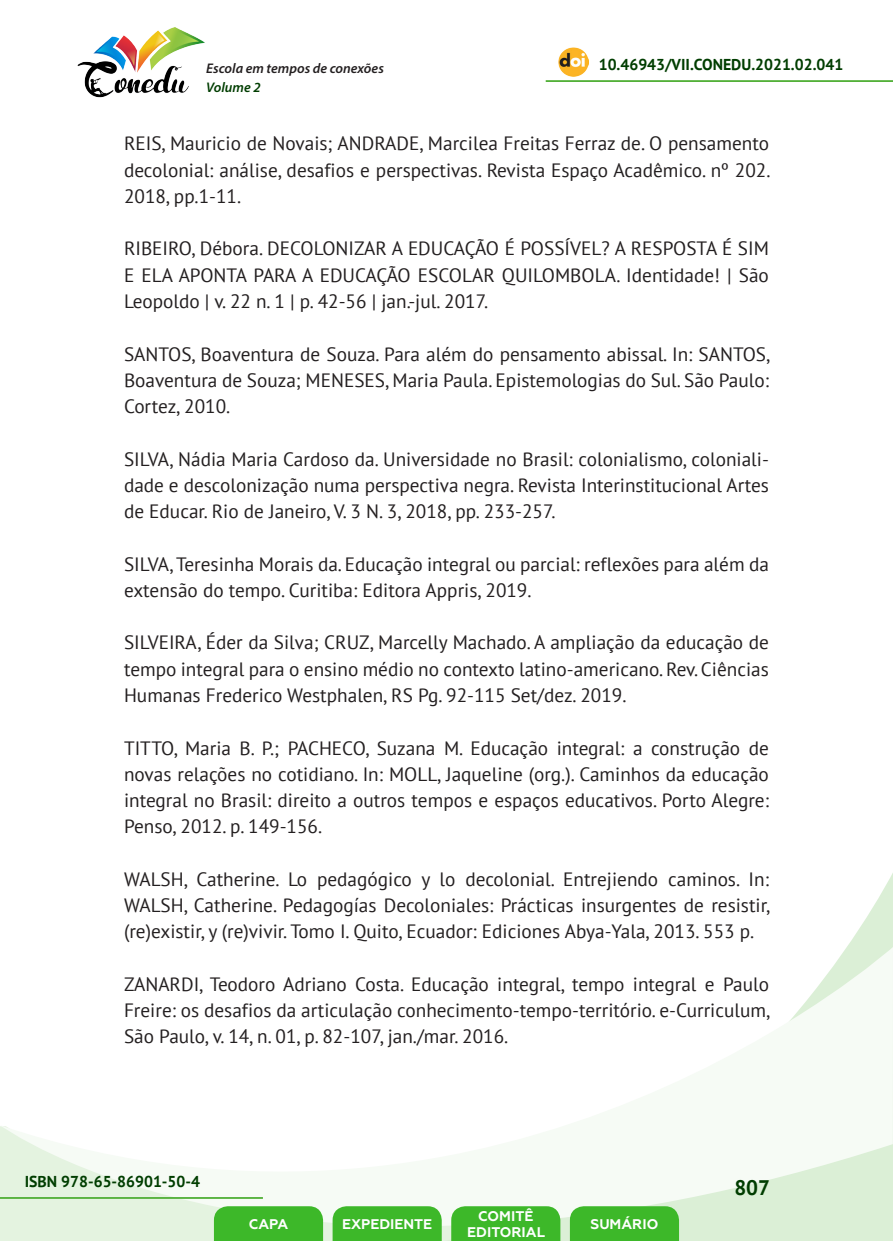
<style>
.page{position:relative;width:893px;height:1241px;background:#fff}
.page>*{position:absolute;margin:0;border:0;box-sizing:border-box;transform-origin:0 0}
.t1{font:700 21px "PT Sans";color:#003d00}
._17_REFERENCIAS{font:19.25px/26.2px "PT Sans";color:#231f20;text-align:justify}
.t2{font:700 15.75px "PT Sans";color:#003d00}
.t3{font:700 14px/16.8px "Geometria";color:#fff;text-align:center}
.t4{font:italic 600 14px "Myriad Pro";color:#231f20}
.t5{font:italic 600 14px "Myriad Pro";color:#003d00}
</style>
<div class="page">
<svg style="left:848px;top:873px;width:45px;height:73px"></svg>
<svg style="left:0;top:946px;width:893px;height:294px"></svg>
<hr style="left:0;top:1196px;width:263px;height:2px;background:#4cad31">
<hr style="left:546px;top:80px;width:347px;height:2px;background:#4cad31">
<img style="left:559px;top:47px;width:30px;height:30px">
<img style="left:77px;top:27px;width:128px;height:71px">
<svg style="left:214px;top:1205px;width:109px;height:35px;background:#47bb34"></svg>
<svg style="left:333px;top:1205px;width:109px;height:35px;background:#47bb34"></svg>
<svg style="left:451px;top:1205px;width:109px;height:35px;background:#47bb34"></svg>
<svg style="left:570px;top:1205px;width:109px;height:35px;background:#46bb33"></svg>
<p class="t4" style="left:206px;top:59px;width:179px">Escola em tempos de conexões</p>
<p class="t2" style="left:599px;top:54px;width:246px">10.46943/VII.CONEDU.2021.02.041</p>
<p class="t5" style="left:206px;top:78px;width:56px">Volume 2</p>
<p class="_17_REFERENCIAS" style="left:124px;top:130px;width:648px">REIS, Mauricio de Novais; ANDRADE, Marcilea Freitas Ferraz de. O pensamento decolonial: análise, desafios e perspectivas. Revista Espaço Acadêmico. nº 202.<br>2018, pp.1-11.</p>
<p class="_17_REFERENCIAS" style="left:124px;top:235px;width:646px">RIBEIRO, Débora. DECOLONIZAR A EDUCAÇÃO É POSSÍVEL? A RESPOSTA É SIM E ELA APONTA PARA A EDUCAÇÃO ESCOLAR QUILOMBOLA. Identidade! | São Leopoldo | v. 22 n. 1 | p. 42-56 | jan.-jul. 2017.</p>
<p class="_17_REFERENCIAS" style="left:124px;top:340px;width:648px">SANTOS, Boaventura de Souza. Para além do pensamento abissal. In: SANTOS, Boaventura de Souza; MENESES, Maria Paula. Epistemologias do Sul. São Paulo:<br>Cortez, 2010.</p>
<p class="_17_REFERENCIAS" style="left:124px;top:445px;width:646px">SILVA, Nádia Maria Cardoso da. Universidade no Brasil: colonialismo, coloniali&shy;dade e descolonização numa perspectiva negra. Revista Interinstitucional Artes de Educar. Rio de Janeiro, V. 3 N. 3, 2018, pp. 233-257.</p>
<p class="_17_REFERENCIAS" style="left:124px;top:550px;width:646px">SILVA, Teresinha Morais da. Educação integral ou parcial: reflexões para além da extensão do tempo. Curitiba: Editora Appris, 2019.</p>
<p class="_17_REFERENCIAS" style="left:124px;top:629px;width:646px">SILVEIRA, Éder da Silva; CRUZ, Marcelly Machado. A ampliação da educação de tempo integral para o ensino médio no contexto latino-americano. Rev. Ciências Humanas Frederico Westphalen, RS Pg. 92-115 Set/dez. 2019.</p>
<p class="_17_REFERENCIAS" style="left:124px;top:734px;width:646px">TITTO, Maria B. P.; PACHECO, Suzana M. Educação integral: a construção de novas relações no cotidiano. In: MOLL, Jaqueline (org.). Caminhos da educação integral no Brasil: direito a outros tempos e espaços educativos. Porto Alegre:<br>Penso, 2012. p. 149-156.</p>
<p class="_17_REFERENCIAS" style="left:124px;top:865px;width:648px">WALSH, Catherine. Lo pedagógico y lo decolonial. Entrejiendo caminos. In:<br>WALSH, Catherine. Pedagogías Decoloniales: Prácticas insurgentes de resistir, (re)existir, y (re)vivir. Tomo I. Quito, Ecuador: Ediciones Abya-Yala, 2013. 553 p.</p>
<p class="_17_REFERENCIAS" style="left:124px;top:970px;width:648px">ZANARDI, Teodoro Adriano Costa. Educação integral, tempo integral e Paulo Freire: os desafios da articulação conhecimento-tempo-território. e-Curriculum, São Paulo, v. 14, n. 01, p. 82-107, jan./mar. 2016.</p>
<p class="t2" style="left:25px;top:1170px;width:177px">ISBN 978-65-86901-50-4</p>
<p class="t3" style="left:249px;top:1215px;width:41px">CAPA</p>
<p class="t3" style="left:342px;top:1215px;width:92px">EXPEDIENTE</p>
<p class="t3" style="left:467px;top:1207px;width:79px">COMITÊ<br>EDITORIAL</p>
<p class="t3" style="left:590px;top:1215px;width:69px">SUMÁRIO</p>
<p class="t1" style="left:734px;top:1173px;width:37px">807</p>
</div>
